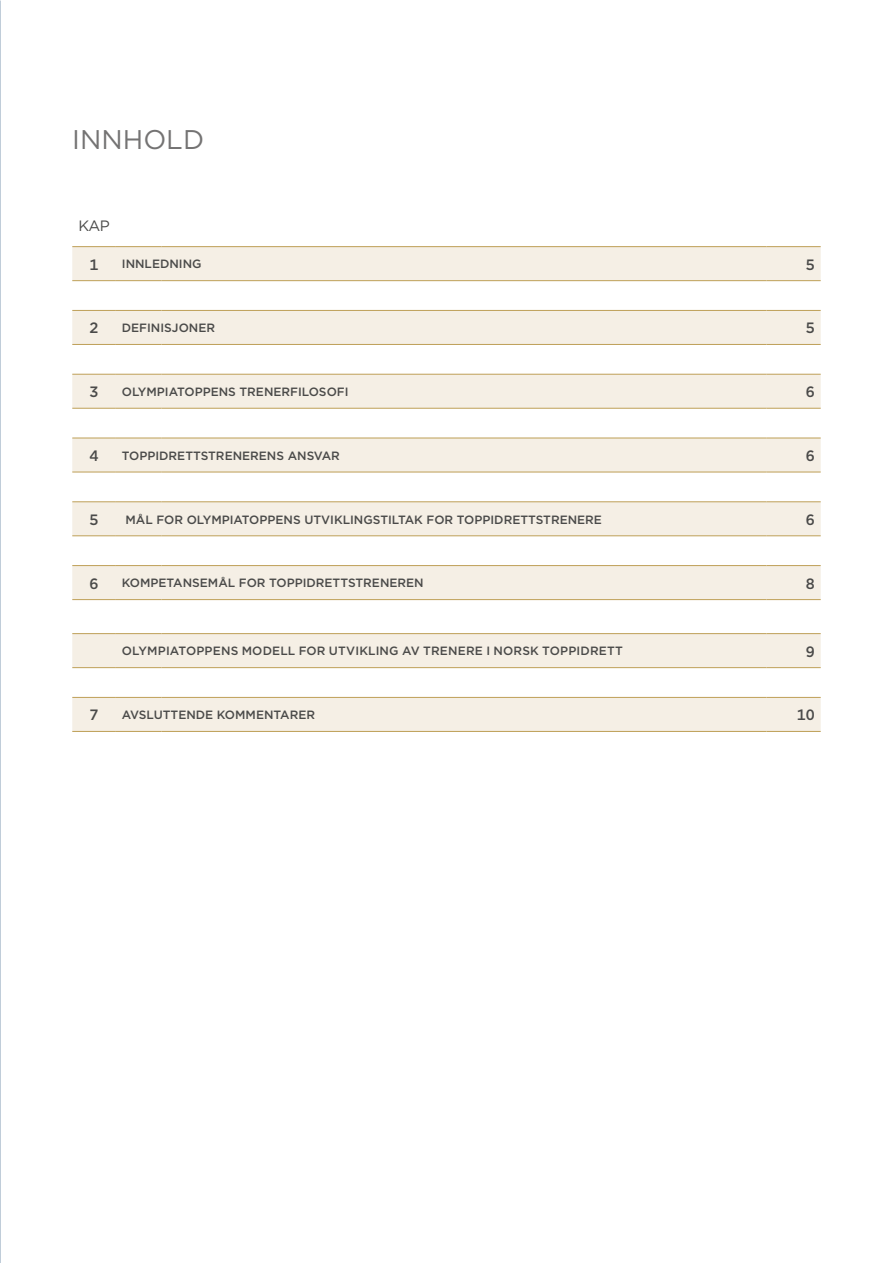
<style>
.page{position:relative;width:893px;height:1263px;background:#fff}
.page>*{position:absolute;margin:0;border:0;box-sizing:border-box;transform-origin:0 0}
.t1{font:27px "Gotham";color:#747373}
.t2{font:500 15px "Gotham";color:#4a4a49}
.t3{font:15px "Gotham";color:#4a4a49}
.t4{font:500 12px "Gotham";color:#4a4a49}
</style>
<div class="page">
<div style="left:72px;top:247px;width:749px;height:484px;background:#f5efe5"></div>
<svg style="left:72px;top:281px;width:749px;height:416px;fill:#f5efe5"></svg>
<svg style="left:72px;top:409px;width:749px;height:29px"></svg>
<svg style="left:72px;top:473px;width:749px;height:28px"></svg>
<hr style="left:72px;top:246px;width:44px;height:1px;background:#be9f56">
<hr style="left:116px;top:246px;width:46px;height:1px;background:#be9f56">
<hr style="left:162px;top:246px;width:604px;height:1px;background:#be9f56">
<hr style="left:766px;top:246px;width:55px;height:1px;background:#be9f56">
<hr style="left:72px;top:280px;width:44px;height:1px;background:#be9f56">
<hr style="left:116px;top:280px;width:46px;height:1px;background:#be9f56">
<hr style="left:162px;top:280px;width:604px;height:1px;background:#be9f56">
<hr style="left:766px;top:280px;width:55px;height:1px;background:#be9f56">
<hr style="left:72px;top:310px;width:44px;height:1px;background:#be9f56">
<hr style="left:116px;top:310px;width:46px;height:1px;background:#be9f56">
<hr style="left:162px;top:310px;width:604px;height:1px;background:#be9f56">
<hr style="left:766px;top:310px;width:55px;height:1px;background:#be9f56">
<hr style="left:72px;top:344px;width:44px;height:1px;background:#be9f56">
<hr style="left:116px;top:344px;width:46px;height:1px;background:#be9f56">
<hr style="left:162px;top:344px;width:604px;height:1px;background:#be9f56">
<hr style="left:766px;top:344px;width:55px;height:1px;background:#be9f56">
<hr style="left:72px;top:374px;width:44px;height:1px;background:#be9f56">
<hr style="left:116px;top:374px;width:46px;height:1px;background:#be9f56">
<hr style="left:162px;top:374px;width:604px;height:1px;background:#be9f56">
<hr style="left:766px;top:374px;width:55px;height:1px;background:#be9f56">
<hr style="left:72px;top:408px;width:44px;height:1px;background:#be9f56">
<hr style="left:116px;top:408px;width:46px;height:1px;background:#be9f56">
<hr style="left:162px;top:408px;width:604px;height:1px;background:#be9f56">
<hr style="left:766px;top:408px;width:55px;height:1px;background:#be9f56">
<hr style="left:72px;top:438px;width:44px;height:1px;background:#be9f56">
<hr style="left:116px;top:438px;width:46px;height:1px;background:#be9f56">
<hr style="left:162px;top:438px;width:604px;height:1px;background:#be9f56">
<hr style="left:766px;top:438px;width:55px;height:1px;background:#be9f56">
<hr style="left:72px;top:472px;width:44px;height:1px;background:#be9f56">
<hr style="left:116px;top:472px;width:46px;height:1px;background:#be9f56">
<hr style="left:162px;top:472px;width:604px;height:1px;background:#be9f56">
<hr style="left:766px;top:472px;width:55px;height:1px;background:#be9f56">
<hr style="left:72px;top:501px;width:44px;height:1px;background:#be9f56">
<hr style="left:116px;top:501px;width:46px;height:1px;background:#be9f56">
<hr style="left:162px;top:501px;width:604px;height:1px;background:#be9f56">
<hr style="left:766px;top:501px;width:55px;height:1px;background:#be9f56">
<hr style="left:72px;top:535px;width:44px;height:1px;background:#be9f56">
<hr style="left:116px;top:535px;width:46px;height:1px;background:#be9f56">
<hr style="left:162px;top:535px;width:604px;height:1px;background:#be9f56">
<hr style="left:766px;top:535px;width:55px;height:1px;background:#be9f56">
<hr style="left:72px;top:565px;width:44px;height:1px;background:#be9f56">
<hr style="left:116px;top:565px;width:46px;height:1px;background:#be9f56">
<hr style="left:162px;top:565px;width:604px;height:1px;background:#be9f56">
<hr style="left:766px;top:565px;width:55px;height:1px;background:#be9f56">
<hr style="left:72px;top:599px;width:44px;height:1px;background:#be9f56">
<hr style="left:116px;top:599px;width:46px;height:1px;background:#be9f56">
<hr style="left:162px;top:599px;width:604px;height:1px;background:#be9f56">
<hr style="left:766px;top:599px;width:55px;height:1px;background:#be9f56">
<hr style="left:72px;top:633px;width:44px;height:1px;background:#be9f56">
<hr style="left:116px;top:633px;width:46px;height:1px;background:#be9f56">
<hr style="left:162px;top:633px;width:604px;height:1px;background:#be9f56">
<hr style="left:766px;top:633px;width:55px;height:1px;background:#be9f56">
<hr style="left:72px;top:667px;width:44px;height:1px;background:#be9f56">
<hr style="left:116px;top:667px;width:46px;height:1px;background:#be9f56">
<hr style="left:162px;top:667px;width:604px;height:1px;background:#be9f56">
<hr style="left:766px;top:667px;width:55px;height:1px;background:#be9f56">
<hr style="left:72px;top:697px;width:44px;height:1px;background:#be9f56">
<hr style="left:116px;top:697px;width:46px;height:1px;background:#be9f56">
<hr style="left:162px;top:697px;width:604px;height:1px;background:#be9f56">
<hr style="left:766px;top:697px;width:55px;height:1px;background:#be9f56">
<hr style="left:72px;top:731px;width:44px;height:1px;background:#be9f56">
<hr style="left:116px;top:731px;width:46px;height:1px;background:#be9f56">
<hr style="left:162px;top:731px;width:604px;height:1px;background:#be9f56">
<hr style="left:766px;top:731px;width:55px;height:1px;background:#be9f56">
<h1 class="t1" style="left:72px;top:122px;width:133px">INNHOLD</h1>
<p class="t3" style="left:78px;top:216px;width:33px">KAP</p>
<p class="t2" style="left:90px;top:254px;width:11px">1</p>
<p class="t4" style="left:122px;top:256px;width:81px">INNLEDNING</p>
<p class="t2" style="left:806px;top:255px;width:10px">5</p>
<p class="t2" style="left:90px;top:318px;width:11px">2</p>
<p class="t4" style="left:122px;top:320px;width:95px">DEFINISJONER</p>
<p class="t2" style="left:806px;top:318px;width:10px">5</p>
<p class="t2" style="left:90px;top:382px;width:11px">3</p>
<p class="t4" style="left:122px;top:384px;width:228px">OLYMPIATOPPENS TRENERFILOSOFI</p>
<p class="t2" style="left:806px;top:382px;width:10px">6</p>
<p class="t2" style="left:90px;top:446px;width:11px">4</p>
<p class="t4" style="left:122px;top:448px;width:220px">TOPPIDRETTSTRENERENS ANSVAR</p>
<p class="t2" style="left:806px;top:446px;width:10px">6</p>
<p class="t2" style="left:90px;top:510px;width:11px">5</p>
<p class="t4" style="left:125px;top:511px;width:478px">MÅL FOR OLYMPIATOPPENS UTVIKLINGSTILTAK FOR TOPPIDRETTSTRENERE</p>
<p class="t2" style="left:806px;top:510px;width:10px">6</p>
<p class="t2" style="left:90px;top:573px;width:11px">6</p>
<p class="t4" style="left:122px;top:575px;width:303px">KOMPETANSEMÅL FOR TOPPIDRETTSTRENEREN</p>
<p class="t2" style="left:806px;top:573px;width:10px">8</p>
<p class="t4" style="left:122px;top:643px;width:503px">OLYMPIATOPPENS MODELL FOR UTVIKLING AV TRENERE I NORSK TOPPIDRETT</p>
<p class="t2" style="left:806px;top:641px;width:10px">9</p>
<p class="t2" style="left:90px;top:705px;width:11px">7</p>
<p class="t4" style="left:122px;top:707px;width:195px">AVSLUTTENDE KOMMENTARER</p>
<p class="t2" style="left:797px;top:705px;width:19px">10</p>
</div>
